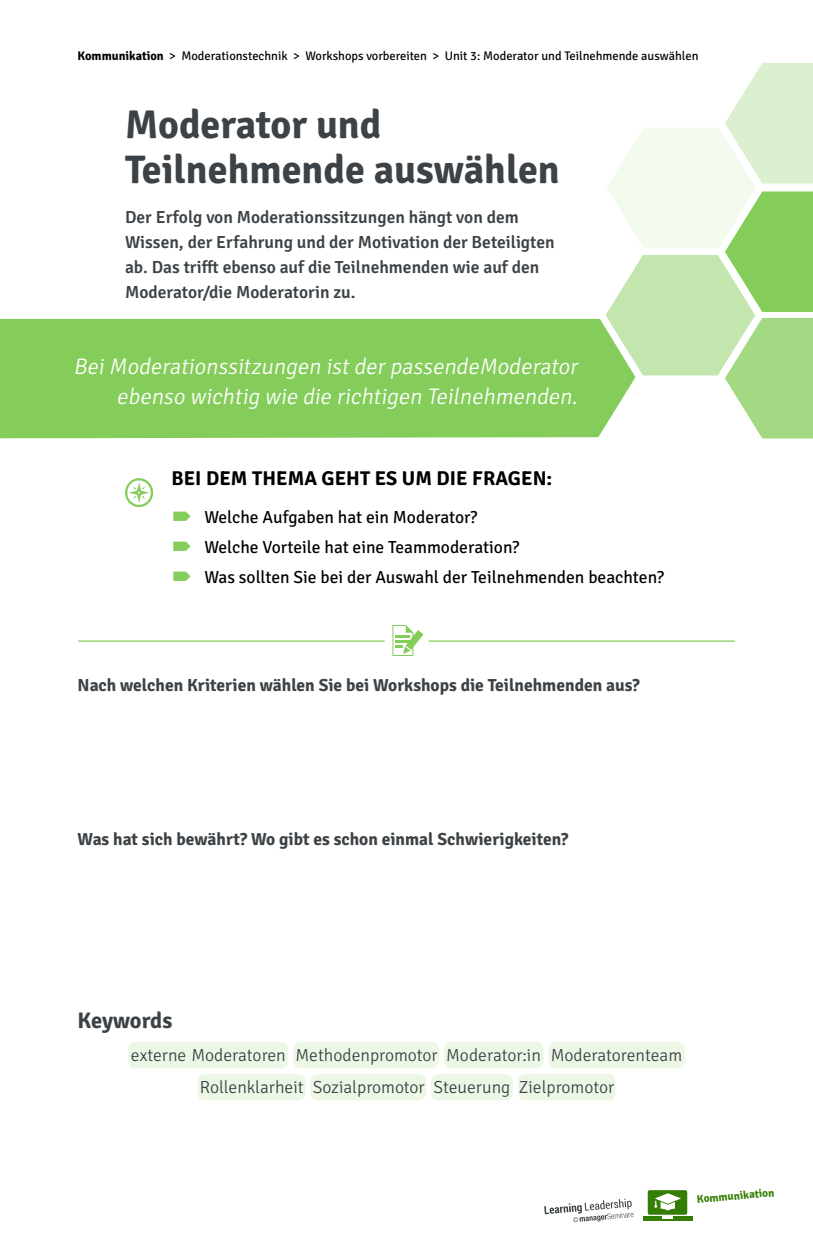
<style>
.page{position:relative;width:813px;height:1250px;background:#fff}
.page>*{position:absolute;margin:0;border:0;box-sizing:border-box;transform-origin:0 0}
.t1{font:700 40px/45px "Signika Negative";color:#3c4246}
.t2{font:italic 300 22.5px/30px "Signika Negative";color:#fff;text-align:right}
.t3{font:700 22.5px "Signika Negative";letter-spacing:-.01em;color:#3c4246}
.t4{font:700 20px "Signika Negative";letter-spacing:.005em;color:#000}
.t5{font:600 17.5px/25px "Signika Negative";color:#3c4246}
.t6{font:17.5px/30px "Signika Negative";color:#000}
.t7{font:700 17.5px "Signika Negative";color:#3c4246}
.t8{font:300 17.5px/32px "Signika Negative";color:#3c4246;text-align:center}
.t9{font:12.5px "Signika Negative";color:#000}
.t10{font:700 11.25px "Signika Negative";color:#357e05}
.s1{font-weight:700}
</style>
<div class="page">
<div style="left:647px;top:1190px;width:40px;height:25px;background:#357e05;border-radius:2px"></div>
<svg style="left:643px;top:1216px;width:49px;height:5px"></svg>
<img style="left:654px;top:1194px;width:27px;height:16px">
<svg style="left:544px;top:1199px;width:89px;height:23px"></svg>
<hr style="left:78px;top:640px;width:306px;height:2px;background:#85cd5a">
<hr style="left:428px;top:640px;width:306px;height:2px;background:#85cd5a">
<svg style="left:392px;top:625px;width:31px;height:31px"></svg>
<hr style="left:395px;top:640px;width:15px;height:3px;background:#85cd5a">
<div style="left:0;top:319px;width:605px;height:119px;background:#85cd5a"></div>
<svg style="left:605px;top:63px;width:207px;height:376px"></svg>
<img style="left:125px;top:479px;width:27px;height:27px">
<div style="left:128px;top:1042px;width:160px;height:26px;background:#edf7e6;border-radius:7px"></div>
<div style="left:293px;top:1042px;width:146px;height:26px;background:#edf7e6;border-radius:7px"></div>
<div style="left:444px;top:1042px;width:99px;height:26px;background:#edf7e6;border-radius:7px"></div>
<div style="left:548px;top:1042px;width:136px;height:26px;background:#edf7e6;border-radius:7px"></div>
<div style="left:431px;top:1074px;width:82px;height:26px;background:#edf7e6;border-radius:7px"></div>
<div style="left:518px;top:1074px;width:97px;height:26px;background:#edf7e6;border-radius:7px"></div>
<div style="left:197px;top:1074px;width:108px;height:26px;background:#edf7e6;border-radius:7px"></div>
<div style="left:310px;top:1074px;width:116px;height:26px;background:#edf7e6;border-radius:7px"></div>
<p class="t9" style="left:78px;top:47px;width:622px"><span class="s1">Kommunikation</span> &gt; Moderationstechnik &gt; Workshops vorbereiten &gt; Unit 3: Moderator und Teilnehmende auswählen</p>
<h1 class="t1" style="left:125px;top:99px;width:436px">Moderator und<br>Teilnehmende auswählen</h1>
<p class="t5" style="left:125px;top:203px;width:431px">Der Erfolg von Moderationssitzungen hängt von dem Wissen, der Erfahrung und der Motivation der Beteiligten ab. Das trifft ebenso auf die Teilnehmenden wie auf den Moderator/die Moderatorin zu.</p>
<p class="t2" style="left:73px;top:350px;width:510px">BeiModerationssitzungen istderpassendeModerator ebenso wichtig wie die richtigen Teilnehmenden.</p>
<p class="t4" style="left:171px;top:464px;width:382px">BEI DEM THEMA GEHT ES UM DIE FRAGEN:</p>
<p class="t6" style="left:204px;top:501px;width:461px">Welche Aufgaben hat ein Moderator?<br>Welche Vorteile hat eine Teammoderation?<br>Was sollten Sie bei der Auswahl der Teilnehmenden beachten?</p>
<p class="t7" style="left:78px;top:673px;width:563px">Nach welchen Kriterien wählen Sie bei Workshops die Teilnehmenden aus?</p>
<p class="t7" style="left:78px;top:827px;width:492px">Was hat sich bewährt? Wo gibt es schon einmal Schwierigkeiten?</p>
<p class="t3" style="left:78px;top:1004px;width:96px">Keywords</p>
<p class="t8" style="left:131px;top:1038px;width:552px">externe Moderatoren Methodenpromotor Moderator:in Moderatorenteam<br>Rollenklarheit Sozialpromotor Steuerung Zielpromotor</p>
<p class="t10" style="left:696px;top:1191px;width:79px;rotate:-5deg">Kommunikation</p>
</div>
